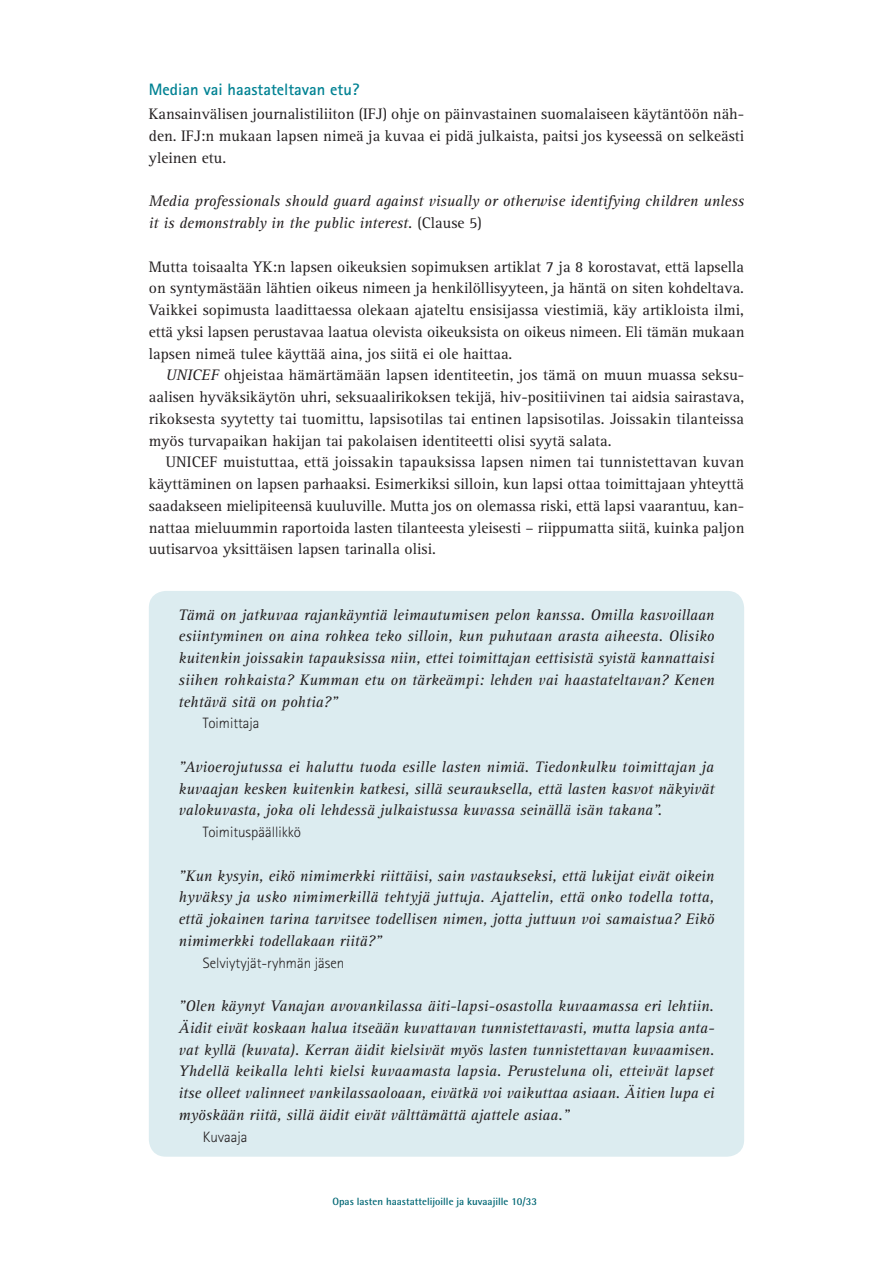
<style>
.page{position:relative;width:893px;height:1263px;background:#fff}
.page>*{position:absolute;margin:0;border:0;box-sizing:border-box;transform-origin:0 0}
.t1{font:700 16.5px "Rotis Sans Serif Std";color:#008293}
.t2{font:italic 15.75px/21.8px "Rotis Serif Std";color:#231f20;text-align:justify}
.t3{font:15.75px/21.8px "Rotis Serif Std";color:#231f20;text-align:justify}
.t4{font:300 15px "Rotis Sans Serif Std";color:#231f20}
.t5{font:700 10.5px "Rotis Semi Sans Std";color:#006774}
.s1{font-style:normal}
.s2{font-style:italic}
</style>
<div class="page">
<div style="left:149px;top:591px;width:595px;height:566px;background:#dcecf0;border-radius:17px"></div>
<p class="t1" style="left:149px;top:78px;width:212px">Median vai haastateltavan etu?</p>
<p class="t3" style="left:149px;top:125px;width:597px">den. IFJ n: mukaan lapsen nimeä ja kuvaa ei pidä julkaista, paitsi jos kyseessä on selkeästi</p>
<p class="t3" style="left:149px;top:104px;width:597px">Kansainvälisen journalistiliiton (IFJ) ohje on päinvastainen suomalaiseen käytäntöön näh-</p>
<p class="t3" style="left:149px;top:147px;width:79px">yleinen etu.</p>
<p class="t2" style="left:149px;top:191px;width:597px">Media professionals should guard against visually or otherwise identifying children unless it is demonstrably in the public interest <span class="s1">(</span>. <span class="s1">Clause (5</span></p>
<p class="t3" style="left:149px;top:256px;width:597px">Mutta toisaalta YK n: lapsen oikeuksien sopimuksen artiklat ja7 8 korostavat, että lapsella on syntymästään lähtien oikeus nimeen ja henkilöllisyyteen ja, häntä on siten kohdeltava.<br>Vaikkei sopimusta laadittaessa olekaan ajateltu ensisijassa viestimiä, käy artikloista ilmi, että yksi lapsen perustavaa laatua olevista oikeuksista on oikeus nimeen. Eli tämän mukaan lapsen nimeä tulee käyttää aina, jos siitä ei ole haittaa.</p>
<p class="t3" style="left:149px;top:386px;width:597px">aalisen hyväksikäytön uhri, seksuaalirikoksen tekijä, hiv-positiivinen tai aidsia sairastava,</p>
<p class="t3" style="left:166px;top:365px;width:580px"><span class="s2">UNICEF</span> ohjeistaa hämärtämään lapsen identiteetin, jos tämä on muun muassa seksu-</p>
<p class="t3" style="left:149px;top:408px;width:597px">rikoksesta syytetty tai tuomittu, lapsisotilas tai entinen lapsisotilas. Joissakin tilanteissa myös turvapaikan hakijan tai pakolaisen identiteetti olisi syytä salata.</p>
<p class="t3" style="left:149px;top:452px;width:597px;text-align:right">UNICEF muistuttaa, että joissakin tapauksissa lapsen nimen tai tunnistettavan kuvan käyttäminen on lapsen parhaaksi. Esimerkiksi silloin, kun lapsi ottaa toimittajaan yhteyttä</p>
<p class="t3" style="left:149px;top:517px;width:597px">nattaa mieluummin raportoida lasten tilanteesta yleisesti – riippumatta siitä, kuinka paljon</p>
<p class="t3" style="left:149px;top:495px;width:597px">saadakseen mielipiteensä kuuluville. Mutta jos on olemassa riski, että lapsi vaarantuu, kan-</p>
<p class="t3" style="left:149px;top:539px;width:288px">uutisarvoa yksittäisen lapsen tarinalla olisi.</p>
<p class="t2" style="left:179px;top:604px;width:538px">Tämä on jatkuvaa rajankäyntiä leimautumisen pelon kanssa. Omilla kasvoillaan esiintyminen on aina rohkea teko silloin, kun puhutaan arasta aiheesta. Olisiko kuitenkin joissakin tapauksissa niin, ettei toimittajan eettisistä syistä kannattaisi siihen rohkaista? Kumman etu on tärkeämpi: lehden vai haastateltavan? Kenen tehtävä sitä on pohtia “?</p>
<p class="t4" style="left:203px;top:715px;width:58px">Toimittaja</p>
<p class="t2" style="left:179px;top:756px;width:537px">”Avioerojutussa ei haluttu tuoda esille lasten nimiä. Tiedonkulku toimittajan ja kuvaajan kesken kuitenkin katkesi, sillä seurauksella, että lasten kasvot näkyivät valokuvasta, joka oli lehdessä julkaistussa kuvassa seinällä isän takana .“</p>
<p class="t4" style="left:203px;top:823px;width:100px">Toimituspäällikkö</p>
<p class="t2" style="left:179px;top:865px;width:537px">”Kun kysyin, eikö nimimerkki riittäisi, sain vastaukseksi, että lukijat eivät oikein hyväksy ja usko nimimerkillä tehtyjä juttuja. Ajattelin, että onko todella totta, että jokainen tarina tarvitsee todellisen nimen, jotta juttuun voi samaistua? Eikö nimimerkki todellakaan riitä “?</p>
<p class="t4" style="left:203px;top:954px;width:143px">Selviytyjät-ryhmän jäsen</p>
<p class="t2" style="left:179px;top:995px;width:537px">”Olen käynyt Vanajan avovankilassa äiti-lapsi-osastolla kuvaamassa eri lehtiin.</p>
<p class="t2" style="left:179px;top:1039px;width:537px">vat kyllä (kuvata .) Kerran äidit kielsivät myös lasten tunnistettavan kuvaamisen.</p>
<p class="t2" style="left:179px;top:1017px;width:537px">Äidit eivät koskaan halua itseään kuvattavan tunnistettavasti, mutta lapsia anta-</p>
<p class="t2" style="left:179px;top:1061px;width:537px">Yhdellä keikalla lehti kielsi kuvaamasta lapsia. Perusteluna oli, etteivät lapset itse olleet valinneet vankilassaoloaan, eivätkä voi vaikuttaa asiaan. Äitien lupa ei myöskään riitä, sillä äidit eivät välttämättä ajattele asiaa “.</p>
<p class="t4" style="left:203px;top:1128px;width:46px">Kuvaaja</p>
<p class="t5" style="left:333px;top:1195px;width:206px">Opas lasten haastattelijoille ja kuvaajille 10/33</p>
</div>
